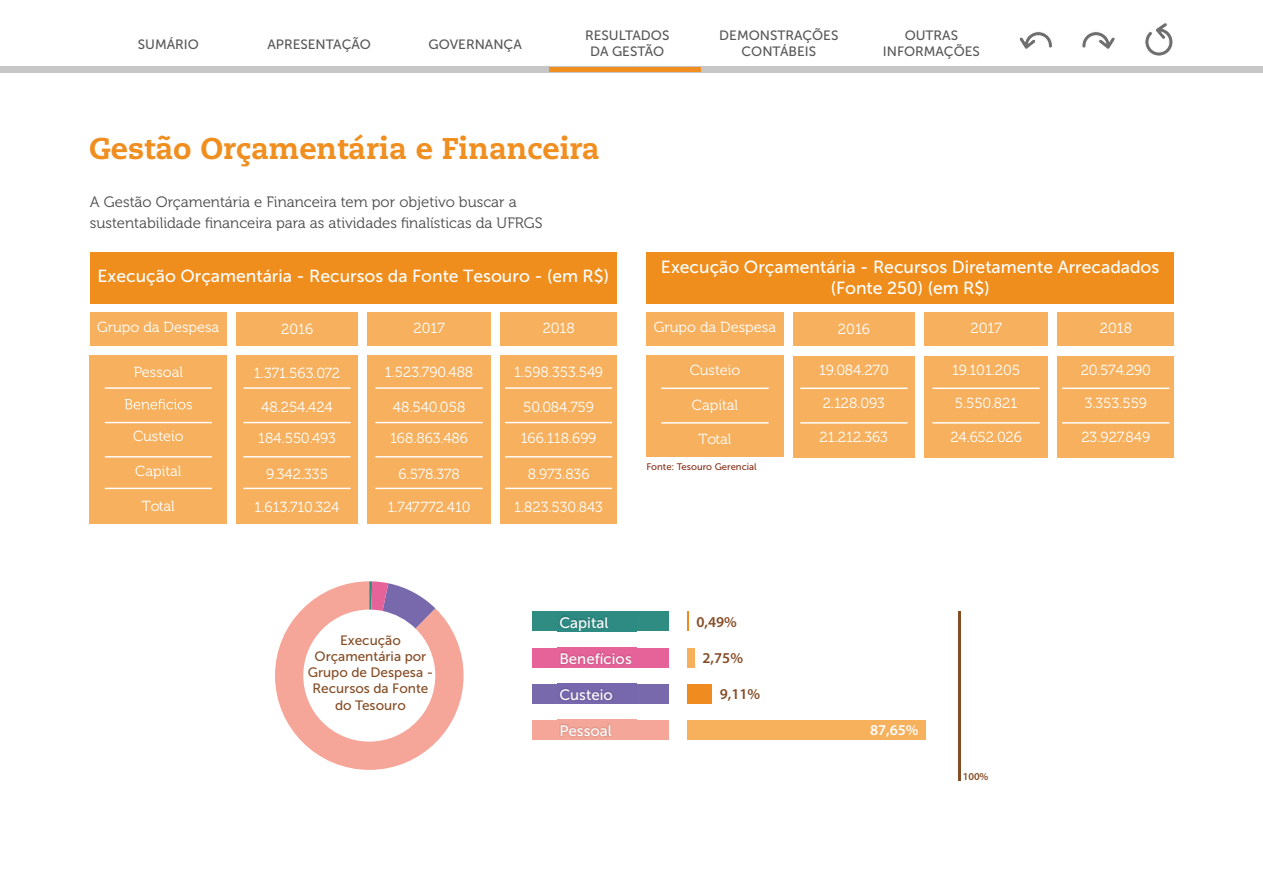
<style>
.page{position:relative;width:1263px;height:893px;background:#fff}
.page>*{position:absolute;margin:0;border:0;box-sizing:border-box;transform-origin:0 0}
.t1{font:800 30px "Caecilia LT Std";color:#f08e1f}
.t2{font:17.55px/21px "Museo Sans 500";color:#fff;text-align:center}
.t3{font:15.15px "Museo Sans 500";color:#fff}
.t4{font:600 15.15px "Myriad Pro";color:#854d26}
.t5{font:600 15.15px "Myriad Pro";color:#fff}
.t6{font:15px/21px "Museo 300";color:#4a4a49}
.t7{font:14.55px/31.7px "Museo 300";color:#fff}
.t8{font:13.65px/16.4px "Museo Sans 500";color:#854d26;text-align:center}
.t9{font:13.5px/16.2px "Museo Sans 500";color:#575756;text-align:center}
.t10{font:600 10.5px "Myriad Pro";color:#854d26}
.t11{font:9.45px "Museo Sans 500";color:#853119}
</style>
<div class="page">
<svg style="left:1145px;top:23px;width:28px;height:33px"></svg>
<svg style="left:1082px;top:32px;width:34px;height:41px"></svg>
<svg style="left:1018px;top:32px;width:34px;height:41px"></svg>
<div style="left:0;top:66px;width:1263px;height:6px;background:#c6c6c6"></div>
<div style="left:549px;top:67px;width:152px;height:5px;background:#f08e1f"></div>
<div style="left:646px;top:355px;width:138px;height:102px;background:#f7b05d"></div>
<div style="left:924px;top:356px;width:124px;height:101px;background:#f7b05d"></div>
<div style="left:646px;top:312px;width:137px;height:34px;background:#f7b05d"></div>
<div style="left:924px;top:312px;width:124px;height:34px;background:#f7b05d"></div>
<div style="left:793px;top:312px;width:121px;height:34px;background:#f7b05d"></div>
<div style="left:1058px;top:356px;width:116px;height:101px;background:#f7b05d"></div>
<div style="left:1058px;top:312px;width:116px;height:34px;background:#f7b05d"></div>
<div style="left:793px;top:356px;width:121px;height:101px;background:#f7b05d"></div>
<hr style="left:800px;top:422px;width:107px;height:2px;background:#fff">
<hr style="left:800px;top:388px;width:107px;height:1px;background:#fff">
<div style="left:646px;top:252px;width:528px;height:51px;background:#ef8e1d"></div>
<hr style="left:661px;top:422px;width:108px;height:2px;background:#fff">
<hr style="left:661px;top:388px;width:108px;height:1px;background:#fff">
<hr style="left:932px;top:422px;width:108px;height:2px;background:#fff">
<hr style="left:932px;top:388px;width:108px;height:1px;background:#fff">
<hr style="left:1062px;top:422px;width:107px;height:2px;background:#fff">
<hr style="left:1062px;top:388px;width:107px;height:1px;background:#fff">
<div style="left:90px;top:355px;width:137px;height:169px;background:#f7b05d"></div>
<div style="left:367px;top:356px;width:124px;height:168px;background:#f7b05d"></div>
<div style="left:90px;top:312px;width:137px;height:34px;background:#f7b05d"></div>
<div style="left:367px;top:312px;width:124px;height:34px;background:#f7b05d"></div>
<div style="left:236px;top:312px;width:122px;height:34px;background:#f7b05d"></div>
<div style="left:500px;top:356px;width:117px;height:168px;background:#f7b05d"></div>
<div style="left:500px;top:312px;width:117px;height:34px;background:#f7b05d"></div>
<div style="left:236px;top:356px;width:122px;height:168px;background:#f7b05d"></div>
<svg style="left:125px;top:399px;width:67px;height:10px"></svg>
<hr style="left:243px;top:422px;width:108px;height:1px;background:#fff">
<hr style="left:243px;top:387px;width:108px;height:2px;background:#fff">
<hr style="left:243px;top:456px;width:108px;height:2px;background:#fff">
<hr style="left:243px;top:488px;width:108px;height:1px;background:#fff">
<div style="left:90px;top:252px;width:527px;height:51px;background:#ef8e1d"></div>
<hr style="left:105px;top:422px;width:107px;height:1px;background:#fff">
<hr style="left:105px;top:387px;width:107px;height:2px;background:#fff">
<hr style="left:105px;top:456px;width:107px;height:2px;background:#fff">
<hr style="left:105px;top:488px;width:107px;height:1px;background:#fff">
<hr style="left:375px;top:422px;width:108px;height:1px;background:#fff">
<hr style="left:375px;top:387px;width:108px;height:2px;background:#fff">
<hr style="left:375px;top:456px;width:108px;height:2px;background:#fff">
<hr style="left:375px;top:488px;width:108px;height:1px;background:#fff">
<hr style="left:505px;top:422px;width:107px;height:1px;background:#fff">
<hr style="left:505px;top:387px;width:107px;height:2px;background:#fff">
<hr style="left:505px;top:456px;width:107px;height:2px;background:#fff">
<hr style="left:505px;top:488px;width:107px;height:1px;background:#fff">
<svg style="left:275px;top:581px;width:189px;height:189px"></svg>
<div style="left:533px;top:611px;width:136px;height:20px;background:#2e8c82"></div>
<hr style="left:687px;top:611px;width:2px;height:20px;background:#f08c1f">
<div style="left:687px;top:647px;width:8px;height:20px;background:#f7b05c"></div>
<div style="left:687px;top:684px;width:25px;height:20px;background:#f08c1f"></div>
<div style="left:687px;top:720px;width:238px;height:20px;background:#f7b05c"></div>
<div style="left:533px;top:647px;width:136px;height:20px;background:#e66399"></div>
<div style="left:533px;top:684px;width:136px;height:20px;background:#7869ad"></div>
<div style="left:533px;top:720px;width:136px;height:20px;background:#f5a699"></div>
<img style="left:557px;top:616px;width:80px;height:104px">
<img style="left:557px;top:647px;width:80px;height:20px">
<img style="left:557px;top:684px;width:80px;height:20px">
<img style="left:560px;top:724px;width:51px;height:13px">
<hr style="left:959px;top:611px;width:2px;height:170px;background:#854d26">
<p class="t9" style="left:138px;top:37px;width:63px">SUMÁRIO</p>
<p class="t9" style="left:267px;top:37px;width:105px">APRESENTAÇÃO</p>
<p class="t9" style="left:428px;top:37px;width:95px">GOVERNANÇA</p>
<p class="t9" style="left:585px;top:27px;width:86px">RESULTADOS<br>DA GESTÃO</p>
<p class="t9" style="left:719px;top:27px;width:121px">DEMONSTRAÇÕES<br>CONTÁBEIS</p>
<p class="t9" style="left:883px;top:27px;width:98px">OUTRAS<br>INFORMAÇÕES</p>
<h1 class="t1" style="left:89px;top:130px;width:512px">Gestão Orçamentária e Financeira</h1>
<p class="t6" style="left:90px;top:191px;width:454px">A Gestão Orçamentária e Financeira tem por objetivo buscar a sustentabilidade financeira para as atividades finalísticas da UFRGS</p>
<p class="t2" style="left:98px;top:265px;width:513px">Execução Orçamentária - Recursos da Fonte Tesouro - (em R$)</p>
<p class="t7" style="left:97px;top:312px;width:123px">Grupo da Despesa</p>
<p class="t7" style="left:134px;top:356px;width:51px">Pessoal</p>
<p class="t7" style="left:133px;top:420px;width:52px">Custeio</p>
<p class="t7" style="left:135px;top:456px;width:48px">Capital</p>
<p class="t7" style="left:142px;top:490px;width:34px">Total</p>
<p class="t7" style="left:281px;top:313px;width:34px">2016</p>
<p class="t7" style="left:414px;top:313px;width:33px">2017</p>
<p class="t7" style="left:543px;top:312px;width:34px">2018</p>
<p class="t7" style="left:254px;top:357px;width:88px">1.371.563.072</p>
<p class="t7" style="left:258px;top:391px;width:79px">48.254.424<br>184.550.493</p>
<p class="t7" style="left:266px;top:458px;width:63px">9.342.335</p>
<p class="t7" style="left:255px;top:491px;width:86px">1.613.710.324</p>
<p class="t7" style="left:514px;top:357px;width:91px">1.598.353.549</p>
<p class="t7" style="left:521px;top:391px;width:77px">50.084.759<br>166.118.699</p>
<p class="t7" style="left:528px;top:458px;width:63px">8.973.836</p>
<p class="t7" style="left:514px;top:491px;width:90px">1.823.530.843</p>
<p class="t7" style="left:385px;top:357px;width:90px">1.523.790.488</p>
<p class="t7" style="left:390px;top:391px;width:80px">48.540.058<br>168.863.486</p>
<p class="t7" style="left:398px;top:458px;width:63px">6.578.378</p>
<p class="t7" style="left:388px;top:491px;width:84px">1.747.772.410</p>
<p class="t2" style="left:661px;top:256px;width:500px">Execução Orçamentária - Recursos Diretamente Arrecadados (Fonte 250) (em R$)</p>
<p class="t7" style="left:654px;top:312px;width:124px">Grupo da Despesa</p>
<p class="t7" style="left:690px;top:355px;width:52px">Custeio</p>
<p class="t7" style="left:692px;top:390px;width:48px">Capital</p>
<p class="t7" style="left:698px;top:424px;width:34px">Total</p>
<p class="t11" style="left:646px;top:462px;width:112px">Fonte: Tesouro Gerencial</p>
<p class="t7" style="left:838px;top:313px;width:34px">2016</p>
<p class="t7" style="left:970px;top:313px;width:33px">2017</p>
<p class="t7" style="left:1100px;top:313px;width:34px">2018</p>
<p class="t7" style="left:819px;top:355px;width:71px">19.084.270</p>
<p class="t7" style="left:823px;top:387px;width:64px">2.128.093</p>
<p class="t7" style="left:820px;top:421px;width:70px">21.212.363</p>
<p class="t7" style="left:952px;top:355px;width:70px">19.101.205</p>
<p class="t7" style="left:955px;top:387px;width:64px">5.550.821</p>
<p class="t7" style="left:950px;top:421px;width:73px">24.652.026</p>
<p class="t7" style="left:1081px;top:355px;width:72px">20.574.290</p>
<p class="t7" style="left:1085px;top:387px;width:64px">3.353.559</p>
<p class="t7" style="left:1081px;top:421px;width:70px">23.927.849</p>
<p class="t8" style="left:308px;top:632px;width:127px">Execução<br>Orçamentária por<br>Grupo de Despesa -<br>Recursos da Fonte do Tesouro</p>
<p class="t3" style="left:559px;top:614px;width:51px">Capital</p>
<p class="t3" style="left:559px;top:650px;width:74px">Benefícios</p>
<p class="t3" style="left:559px;top:686px;width:55px">Custeio</p>
<p class="t3" style="left:559px;top:723px;width:54px">Pessoal</p>
<p class="t4" style="left:696px;top:612px;width:42px">0,49%</p>
<p class="t4" style="left:702px;top:648px;width:42px">2,75%</p>
<p class="t4" style="left:720px;top:684px;width:42px">9,11%</p>
<p class="t5" style="left:870px;top:720px;width:50px">87,65%</p>
<p class="t10" style="left:963px;top:770px;width:27px">100%</p>
</div>
